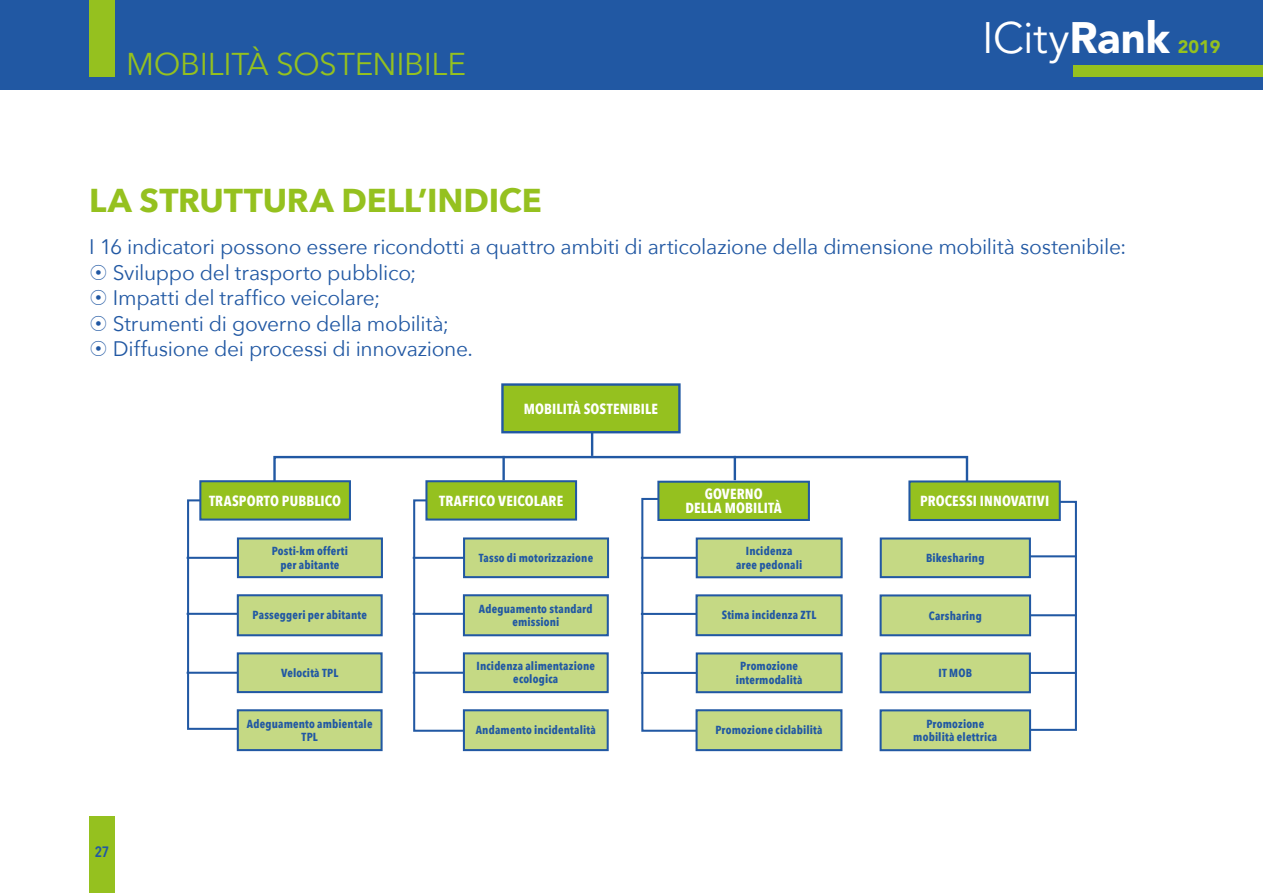
<style>
.page{position:relative;width:1263px;height:893px;background:#fff}
.page>*{position:absolute;margin:0;border:0;box-sizing:border-box;transform-origin:0 0}
.t1{font:43.65px "Avenir LT Std";letter-spacing:-.015em;color:#fff}
.t2{font:700 33px "Avenir Next";letter-spacing:-.005em;color:#95c11f}
.t3{font:31.5px "Avenir Next";letter-spacing:-.01em;color:#95c11f}
.t4{font:21px/25.5px "Avenir Next";letter-spacing:-.015em;color:#2158a3}
.t5{font:900 18px "Avenir LT Std";color:#95c11f}
.t6{font:600 15px "Avenir Next Condensed";color:#2158a3}
.t7{font:700 14.55px/13px "Avenir Next Condensed";letter-spacing:.01em;color:#fff;text-align:center}
.t8{font:700 11.7px/13px "Avenir Next Condensed";letter-spacing:.015em;color:#2158a3;text-align:center}
.s1{font-weight:900}
</style>
<div class="page">
<div style="left:0;top:0;width:1263px;height:89px;background:#2158a3"></div>
<div style="left:89px;top:816px;width:26px;height:77px;background:#95c11f"></div>
<div style="left:89px;top:0;width:26px;height:77px;background:#95c11f"></div>
<div style="left:1073px;top:65px;width:190px;height:12px;background:#95c11f"></div>
<div style="left:200px;top:481px;width:150px;height:39px;background:#95c11f"></div>
<div style="left:199px;top:480px;width:152px;height:41px;border:2px solid #2158a3"></div>
<div style="left:426px;top:481px;width:150px;height:39px;background:#95c11f"></div>
<div style="left:425px;top:480px;width:152px;height:41px;border:2px solid #2158a3"></div>
<div style="left:502px;top:385px;width:177px;height:47px;background:#95c11f"></div>
<div style="left:501px;top:383px;width:180px;height:50px;border:2px solid #2158a3"></div>
<div style="left:881px;top:595px;width:149px;height:40px;background:#c5d984"></div>
<div style="left:879px;top:594px;width:152px;height:42px;border:2px solid #2158a3"></div>
<div style="left:881px;top:710px;width:149px;height:40px;background:#c5d984"></div>
<div style="left:879px;top:709px;width:152px;height:42px;border:2px solid #2158a3"></div>
<div style="left:658px;top:482px;width:151px;height:38px;background:#95c11f"></div>
<div style="left:657px;top:481px;width:153px;height:40px;border:2px solid #2158a3"></div>
<div style="left:909px;top:481px;width:151px;height:39px;background:#95c11f"></div>
<div style="left:908px;top:480px;width:153px;height:41px;border:2px solid #2158a3"></div>
<div style="left:881px;top:653px;width:149px;height:39px;background:#c5d984"></div>
<div style="left:880px;top:652px;width:151px;height:41px;border:2px solid #2158a3"></div>
<div style="left:881px;top:538px;width:149px;height:39px;background:#c5d984"></div>
<div style="left:880px;top:537px;width:151px;height:41px;border:2px solid #2158a3"></div>
<div style="left:696px;top:595px;width:146px;height:40px;background:#c5d984"></div>
<div style="left:695px;top:594px;width:148px;height:42px;border:2px solid #2158a3"></div>
<div style="left:696px;top:710px;width:145px;height:40px;background:#c5d984"></div>
<div style="left:695px;top:709px;width:147px;height:42px;border:2px solid #2158a3"></div>
<div style="left:238px;top:710px;width:144px;height:40px;background:#c5d984"></div>
<div style="left:237px;top:709px;width:146px;height:42px;border:2px solid #2158a3"></div>
<div style="left:464px;top:710px;width:144px;height:40px;background:#c5d984"></div>
<div style="left:463px;top:709px;width:146px;height:42px;border:2px solid #2158a3"></div>
<div style="left:238px;top:595px;width:144px;height:40px;background:#c5d984"></div>
<div style="left:237px;top:594px;width:146px;height:42px;border:2px solid #2158a3"></div>
<div style="left:464px;top:595px;width:144px;height:40px;background:#c5d984"></div>
<div style="left:463px;top:594px;width:146px;height:42px;border:2px solid #2158a3"></div>
<div style="left:697px;top:653px;width:145px;height:39px;background:#c5d984"></div>
<div style="left:696px;top:652px;width:147px;height:41px;border:2px solid #2158a3"></div>
<div style="left:697px;top:538px;width:145px;height:39px;background:#c5d984"></div>
<div style="left:696px;top:537px;width:147px;height:41px;border:2px solid #2158a3"></div>
<div style="left:238px;top:653px;width:144px;height:39px;background:#c5d984"></div>
<div style="left:237px;top:652px;width:146px;height:41px;border:2px solid #2158a3"></div>
<div style="left:464px;top:653px;width:144px;height:39px;background:#c5d984"></div>
<div style="left:463px;top:652px;width:146px;height:41px;border:2px solid #2158a3"></div>
<div style="left:238px;top:538px;width:144px;height:39px;background:#c5d984"></div>
<div style="left:237px;top:537px;width:146px;height:41px;border:2px solid #2158a3"></div>
<div style="left:464px;top:538px;width:144px;height:39px;background:#c5d984"></div>
<div style="left:463px;top:537px;width:146px;height:41px;border:2px solid #2158a3"></div>
<hr style="left:591px;top:432px;width:2px;height:24px;background:#2158a3">
<div style="left:273px;top:456px;width:695px;height:27px;border:2px solid #2158a3"></div>
<svg style="left:186px;top:498px;width:54px;height:233px"></svg>
<svg style="left:412px;top:498px;width:54px;height:235px"></svg>
<hr style="left:187px;top:557px;width:51px;height:2px;background:#2158a3">
<hr style="left:413px;top:557px;width:51px;height:2px;background:#2158a3">
<hr style="left:187px;top:613px;width:51px;height:2px;background:#2158a3">
<hr style="left:413px;top:613px;width:51px;height:2px;background:#2158a3">
<hr style="left:187px;top:672px;width:51px;height:2px;background:#2158a3">
<hr style="left:413px;top:672px;width:51px;height:2px;background:#2158a3">
<svg style="left:1028px;top:500px;width:49px;height:232px"></svg>
<hr style="left:1030px;top:555px;width:46px;height:2px;background:#2158a3">
<hr style="left:1030px;top:614px;width:46px;height:2px;background:#2158a3">
<hr style="left:1030px;top:672px;width:46px;height:2px;background:#2158a3">
<svg style="left:640px;top:497px;width:58px;height:236px"></svg>
<hr style="left:641px;top:557px;width:55px;height:2px;background:#2158a3">
<hr style="left:641px;top:613px;width:55px;height:2px;background:#2158a3">
<hr style="left:641px;top:672px;width:55px;height:2px;background:#2158a3">
<hr style="left:502px;top:456px;width:3px;height:24px;background:#2158a3">
<hr style="left:734px;top:456px;width:2px;height:24px;background:#2158a3">
<h3 class="t3" style="left:126px;top:38px;width:341px">MOBILITÀ SOSTENIBILE</h3>
<h1 class="t1" style="left:982px;top:13px;width:189px">ICity<span class="s1">Rank</span></h1>
<h3 class="t5" style="left:1178px;top:36px;width:44px">2019</h3>
<h2 class="t2" style="left:89px;top:171px;width:454px">LA STRUTTURA DELL’INDICE</h2>
<p class="t4" style="left:113px;top:233px;width:1015px;text-indent:-24px">I 16 indicatori possono essere ricondotti a quattro ambiti di articolazione della dimensione mobilità sostenibile:<br>Sviluppo del trasporto pubblico;<br>Impatti del traffico veicolare;<br>Strumenti di governo della mobilità;<br>Diffusione dei processi di innovazione.</p>
<p class="t6" style="left:95px;top:839px;width:16px">27</p>
<p class="t7" style="left:524px;top:402px;width:136px">MOBILITÀ SOSTENIBILE</p>
<p class="t7" style="left:209px;top:494px;width:134px">TRASPORTO PUBBLICO</p>
<p class="t7" style="left:439px;top:494px;width:125px">TRAFFICO VEICOLARE</p>
<p class="t8" style="left:272px;top:545px;width:78px">Posti-km offerti per abitante</p>
<p class="t8" style="left:479px;top:551px;width:116px">Tasso di motorizzazione</p>
<p class="t8" style="left:252px;top:609px;width:116px">Passeggeri per abitante</p>
<p class="t8" style="left:479px;top:602px;width:115px">Adeguamento standard emissioni</p>
<p class="t8" style="left:281px;top:666px;width:59px">Velocità TPL</p>
<p class="t8" style="left:477px;top:660px;width:120px">Incidenza alimentazione ecologica</p>
<p class="t8" style="left:247px;top:717px;width:127px">Adeguamento ambientale<br>TPL</p>
<p class="t8" style="left:476px;top:724px;width:122px">Andamento incidentalità</p>
<p class="t7" style="left:685px;top:488px;width:98px">GOVERNO<br>DELLA MOBILITÀ</p>
<p class="t7" style="left:920px;top:494px;width:131px">PROCESSI INNOVATIVI</p>
<p class="t8" style="left:736px;top:545px;width:68px">Incidenza aree pedonali</p>
<p class="t8" style="left:722px;top:609px;width:96px">Stima incidenza ZTL</p>
<p class="t8" style="left:736px;top:660px;width:69px">Promozione intermodalità</p>
<p class="t8" style="left:715px;top:724px;width:109px">Promozione ciclabilità</p>
<p class="t8" style="left:926px;top:551px;width:60px">Bikesharing</p>
<p class="t8" style="left:929px;top:609px;width:55px">Carsharing</p>
<p class="t8" style="left:938px;top:666px;width:35px">IT MOB</p>
<p class="t8" style="left:913px;top:717px;width:86px">Promozione mobilità elettrica</p>
</div>
